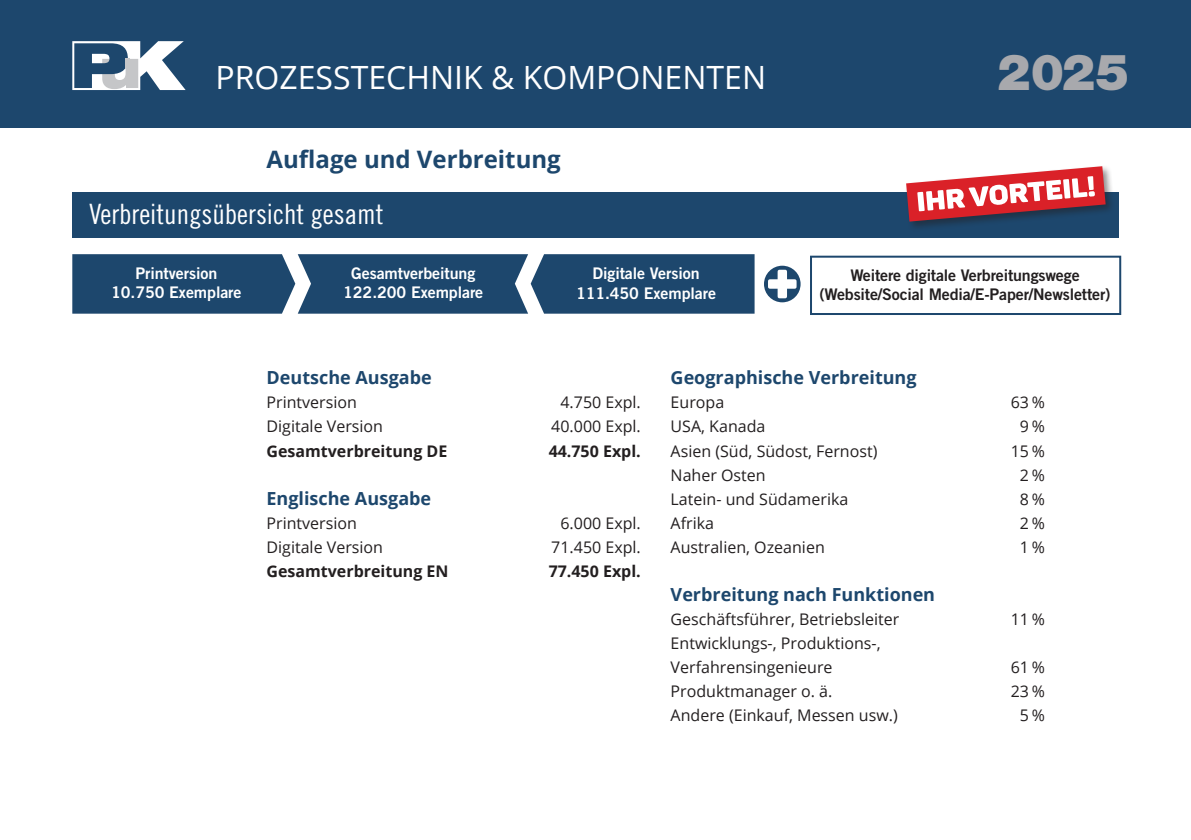
<style>
.page{position:relative;width:1191px;height:840px;background:#fff}
.page>*{position:absolute;margin:0;border:0;box-sizing:border-box;transform-origin:0 0}
.t1{font:900 50px "Helvetica Neue LT Std";color:#a8a9ad}
.t2{font:32px "Open Sans";color:#fff}
.t3{font:28px "Trade Gothic LT Std Cn 18";color:#fff}
.t4{font:700 24px "Open Sans";color:#1d476d}
.t5{font:700 18px "Open Sans";color:#1d476d}
.t6{font:16px/24px "Open Sans";color:#231f20}
.t7{font:16px/19px "Trade Gothic LT Std Bd 2";letter-spacing:-.005em;color:#fff;text-align:center}
.t8{font:16px/19px "Trade Gothic LT Std Bd 2";letter-spacing:-.01em;color:#231f20;text-align:center}
.t9{font:700 16px "Open Sans";color:#231f20}
</style>
<div class="page">
<div style="left:0;top:0;width:1191px;height:128px;background:#1d476d"></div>
<svg style="left:72px;top:41px;width:114px;height:49px"></svg>
<div style="left:72px;top:192px;width:1047px;height:45px;background:#1d476d"></div>
<div style="left:72px;top:254px;width:682px;height:59px;background:#1d476d"></div>
<svg style="left:764px;top:265px;width:36px;height:37px"></svg>
<svg style="left:768px;top:269px;width:28px;height:29px"></svg>
<div style="left:810px;top:255px;width:311px;height:60px;border:2px solid #1d476d"></div>
<div style="left:904px;top:165px;width:211px;height:66px;background:#231f20;opacity:.5"></div>
<svg style="left:906px;top:166px;width:199px;height:55px"></svg>
<h2 class="t2" style="left:215px;top:56px;width:552px">PROZESSTECHNIK &amp; KOMPONENTEN</h2>
<h1 class="t1" style="left:997px;top:42px;width:134px">2025</h1>
<h3 class="t4" style="left:266px;top:142px;width:296px">Auflage und Verbreitung</h3>
<h3 class="t3" style="left:89px;top:197px;width:296px">Verbreitungsübersicht gesamt</h3>
<p class="t7" style="left:111px;top:264px;width:132px">Printversion<br>10.750 Exemplare</p>
<p class="t7" style="left:576px;top:264px;width:142px">Digitale Version<br>111.450 Exemplare</p>
<p class="t8" style="left:819px;top:265px;width:293px">Weitere digitale Verbreitungswege (Website/Social Media/E-Paper/Newsletter)</p>
<p class="t7" style="left:343px;top:264px;width:142px">Gesamtverbeitung<br>122.200 Exemplare</p>
<p class="t5" style="left:266px;top:365px;width:167px">Deutsche Ausgabe</p>
<p class="t6" style="left:266px;top:390px;width:92px">Printversion</p>
<p class="t6" style="left:560px;top:390px;width:82px">4.750 Expl.</p>
<p class="t6" style="left:266px;top:414px;width:118px">Digitale Version</p>
<p class="t6" style="left:551px;top:414px;width:91px">40.000 Expl.</p>
<p class="t9" style="left:266px;top:439px;width:182px">Gesamtverbreitung DE</p>
<p class="t9" style="left:548px;top:439px;width:94px">44.750 Expl.</p>
<p class="t5" style="left:266px;top:485px;width:166px">Englische Ausgabe</p>
<p class="t6" style="left:266px;top:510px;width:92px">Printversion</p>
<p class="t6" style="left:560px;top:510px;width:82px">6.000 Expl.</p>
<p class="t6" style="left:266px;top:534px;width:118px">Digitale Version</p>
<p class="t6" style="left:551px;top:534px;width:91px">71.450 Expl.</p>
<p class="t9" style="left:266px;top:559px;width:183px">Gesamtverbreitung EN</p>
<p class="t9" style="left:548px;top:559px;width:94px">77.450 Expl.</p>
<p class="t5" style="left:670px;top:365px;width:247px">Geographische Verbreitung</p>
<p class="t6" style="left:670px;top:390px;width:55px">Europa</p>
<p class="t6" style="left:1010px;top:390px;width:36px">63 %</p>
<p class="t6" style="left:670px;top:414px;width:96px">USA, Kanada</p>
<p class="t6" style="left:1020px;top:414px;width:26px">9 %</p>
<p class="t6" style="left:670px;top:438px;width:208px">Asien (Süd, Südost, Fernost)</p>
<p class="t6" style="left:1010px;top:438px;width:36px">15 %</p>
<p class="t6" style="left:670px;top:462px;width:96px">Naher Osten</p>
<p class="t6" style="left:1020px;top:462px;width:26px">2 %</p>
<p class="t6" style="left:670px;top:486px;width:179px">Latein- und Südamerika</p>
<p class="t6" style="left:1020px;top:486px;width:26px">8 %</p>
<p class="t6" style="left:670px;top:510px;width:45px">Afrika</p>
<p class="t6" style="left:1020px;top:510px;width:26px">2 %</p>
<p class="t6" style="left:670px;top:534px;width:156px">Australien, Ozeanien</p>
<p class="t6" style="left:1020px;top:534px;width:26px">1 %</p>
<p class="t5" style="left:670px;top:581px;width:266px">Verbreitung nach Funktionen</p>
<p class="t6" style="left:670px;top:606px;width:230px">Geschäftsführer, Betriebsleiter</p>
<p class="t6" style="left:1010px;top:606px;width:36px">11 %</p>
<p class="t6" style="left:670px;top:630px;width:211px">Entwicklungs-, Produktions-,<br>Verfahrensingenieure</p>
<p class="t6" style="left:1010px;top:654px;width:36px">61 %</p>
<p class="t6" style="left:670px;top:678px;width:163px">Produktmanager o. ä.</p>
<p class="t6" style="left:1010px;top:678px;width:36px">23 %</p>
<p class="t6" style="left:670px;top:702px;width:229px">Andere (Einkauf, Messen usw.)</p>
<p class="t6" style="left:1020px;top:702px;width:26px">5 %</p>
</div>
